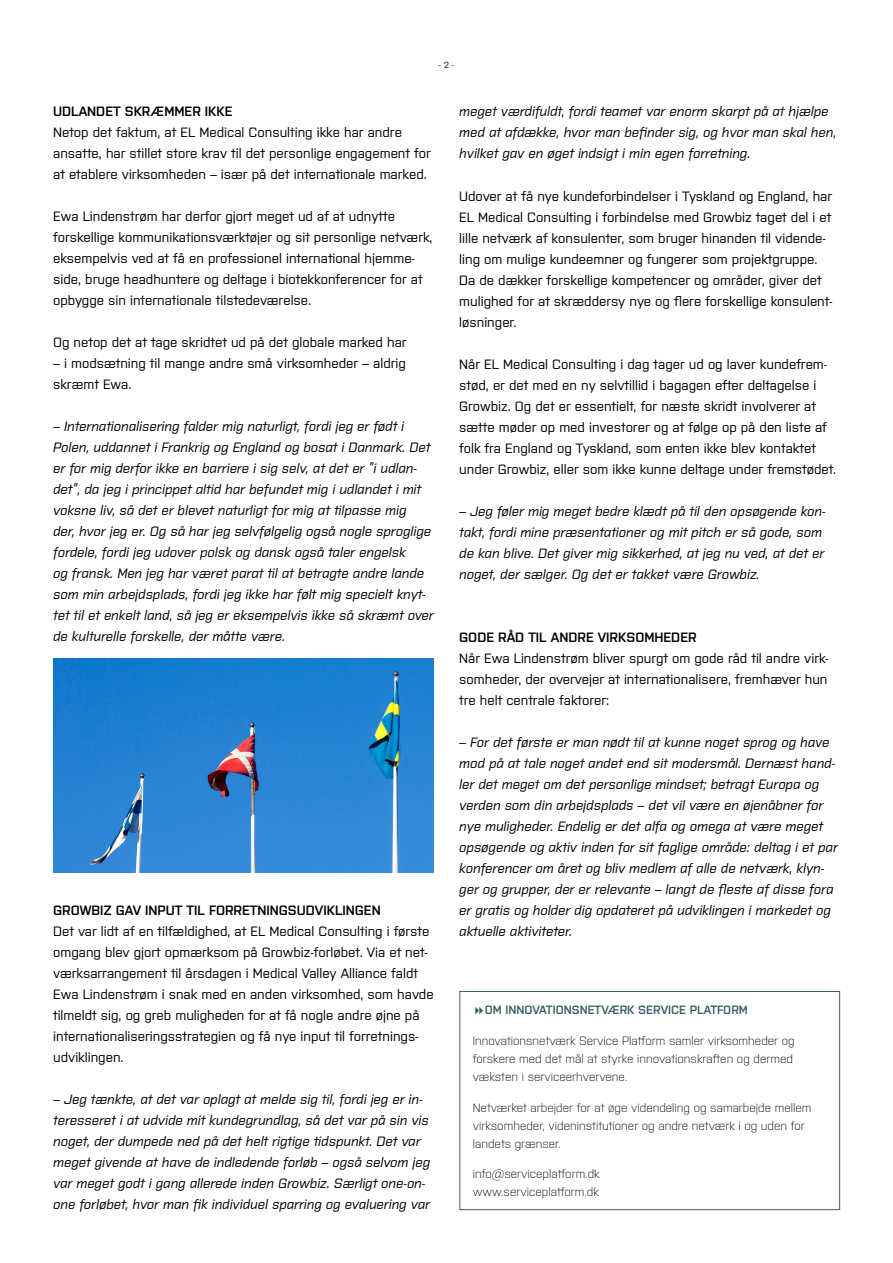
<style>
.page{position:relative;width:893px;height:1263px;background:#fff}
.page>*{position:absolute;margin:0;border:0;box-sizing:border-box;transform-origin:0 0}
.t1{font:italic 500 13.5px/21px "Purista";color:#000}
.t2{font:500 13.5px/21px "Purista";color:#000}
.t3{font:600 13.5px "Purista";color:#000}
.t4{font:300 12px/18px "Purista";color:#000}
.t5{font:600 12px "Purista";color:#395f64}
.t6{font:600 9px "Purista";color:#395f64}
</style>
<div class="page">
<img style="left:53px;top:658px;width:381px;height:215px">
<div style="left:460px;top:991px;width:380px;height:219px;border:1px solid #395f64"></div>
<p class="t6" style="left:439px;top:58px;width:17px">- 2 -</p>
<p class="t3" style="left:53px;top:102px;width:181px">UDLANDET SKRÆMMER IKKE</p>
<p class="t2" style="left:53px;top:121px;width:379px">Netop det faktum, at EL Medical Consulting ikke har andre ansatte, har stillet store krav til det personlige engagement for at etablere virksomheden – især på det internationale marked.</p>
<p class="t2" style="left:53px;top:205px;width:381px">Ewa Lindenstrøm har derfor gjort meget ud af at udnytte forskellige kommunikationsværktøjer og sit personlige netværk, eksempelvis ved at få en professionel international hjemme&shy;side, bruge headhuntere og deltage i biotekkonferencer for at opbygge sin internationale tilstedeværelse.</p>
<p class="t2" style="left:53px;top:331px;width:355px">Og netop det at tage skridtet ud på det globale marked har</p>
<p class="t2" style="left:53px;top:352px;width:354px">– i modsætning til mange andre små virksomheder – aldrig skræmt Ewa.</p>
<p class="t1" style="left:53px;top:415px;width:382px">– Internationalisering falder mig naturligt, fordi jeg er født i Polen, uddannet i Frankrig og England og bosat i Danmark. Det er for mig derfor ikke en barriere i sig selv, at det er ”i udlan&shy;det”, da jeg i princippet altid har befundet mig i udlandet i mit voksne liv, så det er blevet naturligt for mig at tilpasse mig<br>der, hvor jeg er. Og så har jeg selvfølgelig også nogle sproglige fordele, fordi jeg udover polsk og dansk også taler engelsk<br>og fransk. Men jeg har været parat til at betragte andre lande som min arbejdsplads, fordi jeg ikke har følt mig specielt knyt&shy;tet til et enkelt land, så jeg er eksempelvis ikke så skræmt over de kulturelle forskelle, der måtte være.</p>
<p class="t3" style="left:53px;top:900px;width:329px">GROWBIZ GAV INPUT TIL FORRETNINGSUDVIKLINGEN</p>
<p class="t2" style="left:53px;top:919px;width:382px">Det var lidt af en tilfældighed, at EL Medical Consulting i første omgang blev gjort opmærksom på Growbiz-forløbet. Via et net&shy;værksarrangement til årsdagen i Medical Valley Alliance faldt Ewa Lindenstrøm i snak med en anden virksomhed, som havde tilmeldt sig, og greb muligheden for at få nogle andre øjne på internationaliseringsstrategien og få nye input til forretnings&shy;udviklingen.</p>
<p class="t1" style="left:53px;top:1087px;width:379px">– Jeg tænkte, at det var oplagt at melde sig til, fordi jeg er in&shy;teresseret i at udvide mit kundegrundlag, så det var på sin vis noget, der dumpede ned på det helt rigtige tidspunkt. Det var meget givende at have de indledende forløb – også selvom jeg var meget godt i gang allerede inden Growbiz. Særligt one-on&shy;one forløbet, hvor man fik individuel sparring og evaluering var</p>
<p class="t1" style="left:459px;top:100px;width:379px">meget værdifuldt, fordi teamet var enorm skarpt på at hjælpe med at afdække, hvor man befinder sig, og hvor man skal hen, hvilket gav en øget indsigt i min egen forretning.</p>
<p class="t2" style="left:459px;top:184px;width:375px">Udover at få nye kundeforbindelser i Tyskland og England, har EL Medical Consulting i forbindelse med Growbiz taget del i et lille netværk af konsulenter, som bruger hinanden til vidende&shy;ling om mulige kundeemner og fungerer som projektgruppe.<br>Da de dækker forskellige kompetencer og områder, giver det mulighed for at skræddersy nye og flere forskellige konsulent&shy;løsninger.</p>
<p class="t2" style="left:459px;top:352px;width:378px">Når EL Medical Consulting i dag tager ud og laver kundefrem&shy;stød, er det med en ny selvtillid i bagagen efter deltagelse i Growbiz. Og det er essentielt, for næste skridt involverer at sætte møder op med investorer og at følge op på den liste af folk fra England og Tyskland, som enten ikke blev kontaktet under Growbiz, eller som ikke kunne deltage under fremstødet.</p>
<p class="t1" style="left:459px;top:499px;width:368px">– Jeg føler mig meget bedre klædt på til den opsøgende kon&shy;takt, fordi mine præsentationer og mit pitch er så gode, som de kan blive. Det giver mig sikkerhed, at jeg nu ved, at det er noget, der sælger. Og det er takket være Growbiz.</p>
<p class="t3" style="left:459px;top:627px;width:239px">GODE RÅD TIL ANDRE VIRKSOMHEDER</p>
<p class="t2" style="left:459px;top:646px;width:371px;text-align:justify">Når Ewa Lindenstrøm bliver spurgt om gode råd til andre virk&shy;somheder, der overvejer at internationalisere, fremhæver hun tre helt centrale faktorer:</p>
<p class="t1" style="left:459px;top:730px;width:380px">– For det første er man nødt til at kunne noget sprog og have mod på at tale noget andet end sit modersmål. Dernæst hand&shy;ler det meget om det personlige mindset; betragt Europa og verden som din arbejdsplads – det vil være en øjenåbner for nye muligheder. Endelig er det alfa og omega at være meget opsøgende og aktiv inden for sit faglige område: deltag i et par konferencer om året og bliv medlem af alle de netværk, klyn&shy;ger og grupper, der er relevante – langt de fleste af disse fora er gratis og holder dig opdateret på udviklingen i markedet og aktuelle aktiviteter.</p>
<p class="t5" style="left:485px;top:1001px;width:265px">OM INNOVATIONSNETVÆRK SERVICE PLATFORM</p>
<p class="t4" style="left:473px;top:1031px;width:323px">Innovationsnetværk Service Platform samler virksomheder og forskere med det mål at styrke innovationskraften og dermed væksten i serviceerhvervene.</p>
<p class="t4" style="left:473px;top:1097px;width:340px">Netværket arbejder for at øge videndeling og samarbejde mellem virksomheder, videninstitutioner og andre netværk i og uden for landets grænser.</p>
<p class="t4" style="left:473px;top:1164px;width:128px">info@serviceplatform.dk www.serviceplatform.dk</p>
</div>
